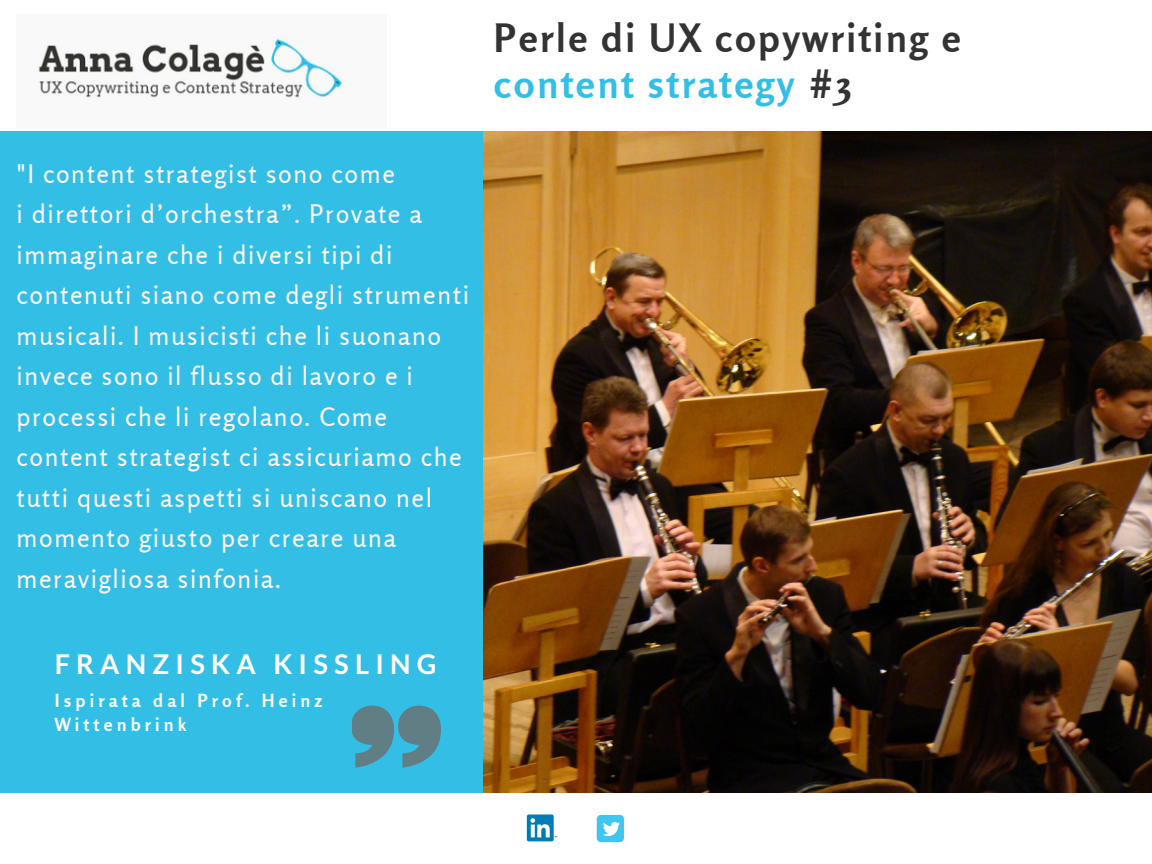
<style>
.page{position:relative;width:1152px;height:864px;background:#fff}
.page>*{position:absolute;margin:0;border:0;box-sizing:border-box;transform-origin:0 0}
.t1{font:700 39px/46.5px "Rosario";letter-spacing:.06em;color:#333}
.t2{font:700 27.15px "Lato";letter-spacing:.23em;color:#fff}
.t3{font:25.5px/40.5px "Rosario";letter-spacing:.06em;color:#fff6f3}
.t4{font:700 18px/24.8px "Rosario";letter-spacing:.23em;color:#fff}
.s1{color:#33bee5}
</style>
<div class="page">
<img style="left:482px;top:132px;width:670px;height:660px">
<div style="left:0;top:132px;width:482px;height:661px;background:#33bee5"></div>
<svg style="left:353px;top:706px;width:87px;height:62px"></svg>
<img style="left:38px;top:38px;width:304px;height:60px">
<div style="left:527px;top:815px;width:27px;height:26px;background:#007bb6;border-radius:2px"></div>
<svg style="left:530px;top:818px;width:27px;height:19px"></svg>
<div style="left:597px;top:815px;width:27px;height:27px;background:#3fc6ee;border-radius:4px"></div>
<svg style="left:603px;top:822px;width:17px;height:14px"></svg>
<p class="t3" style="left:16px;top:153px;width:454px">"I content strategist sono come<br>i direttori d’orchestra”. Provate a immaginare che i diversi tipi di contenuti siano come degli strumenti musicali. I musicisti che li suonano invece sono il flusso di lavoro e i processi che li regolano. Come content strategist ci assicuriamo che tutti questi aspetti si uniscano nel momento giusto per creare una meravigliosa sinfonia.</p>
<p class="t2" style="left:55px;top:647px;width:383px">FRANZISKA KISSLING</p>
<p class="t4" style="left:55px;top:688px;width:269px">Ispirata dal Prof. Heinz<br>Wittenbrink</p>
<h1 class="t1" style="left:494px;top:14px;width:469px">Perle di UX copywriting e <span class="s1">content strategy</span> #3</h1>
</div>
